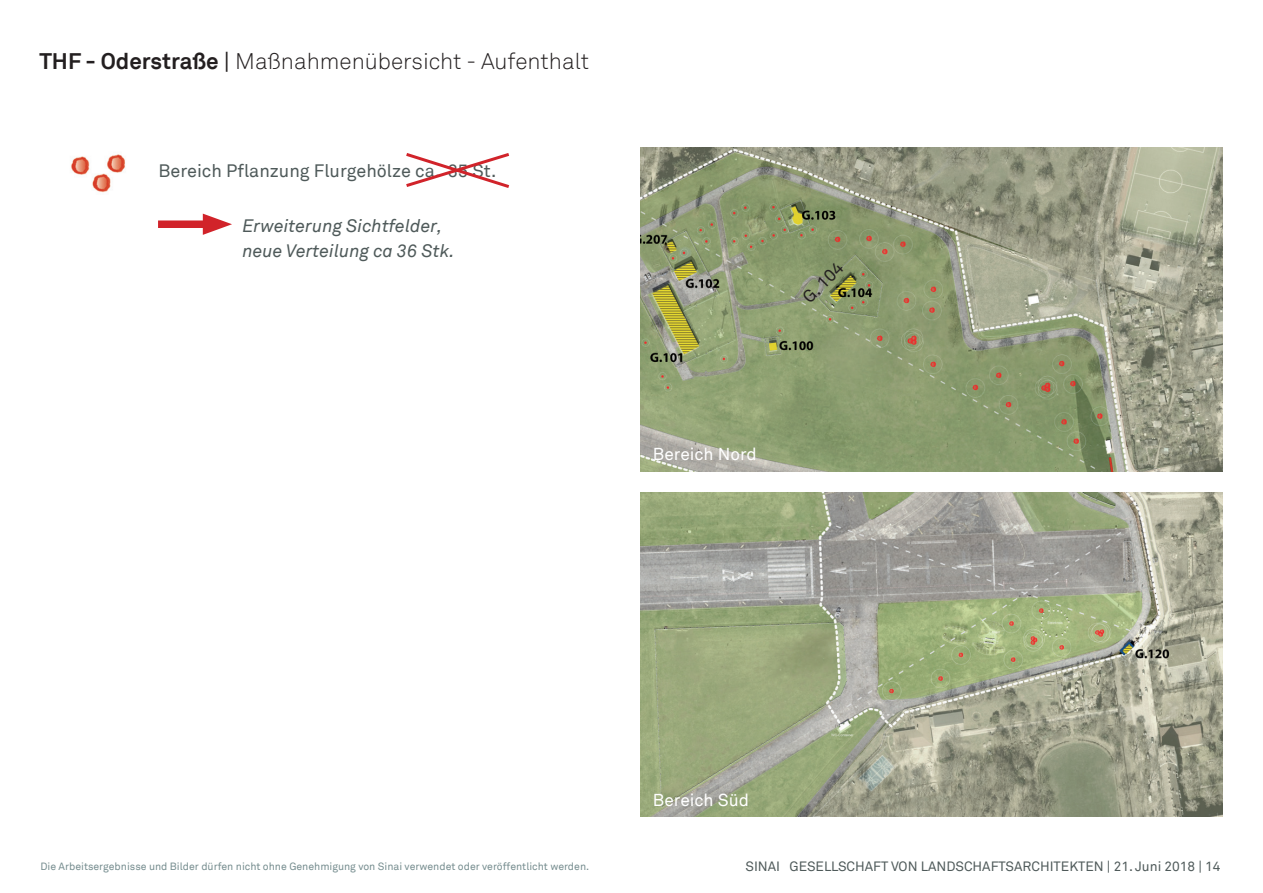
<style>
.page{position:relative;width:1263px;height:893px;background:#fff}
.page>*{position:absolute;margin:0;border:0;box-sizing:border-box;transform-origin:0 0}
.t1{font:300 22.5px "Akkurat TT";color:#231f20}
.t2{font:italic 18px/25.5px "Akkurat TT";color:#4f5a5a}
.t3{font:18px "Akkurat TT";color:#4f5a5a}
.t4{font:17.25px "Akkurat TT";color:#fff}
.t5{font:17.25px "Akkurat TT";color:#231f20}
.t6{font:13.5px "Akkurat TT";color:#4f5a5a}
.t7{font:10.5px "Akkurat TT";color:#768d8f}
.s1{font-weight:700}
.s2{font-weight:400}
</style>
<div class="page">
<img style="left:640px;top:148px;width:582px;height:323px">
<img style="left:640px;top:493px;width:582px;height:323px">
<img style="left:71px;top:154px;width:54px;height:39px">
<div style="left:158px;top:220px;width:57px;height:8px;background:#d1232a"></div>
<svg style="left:203px;top:214px;width:29px;height:21px"></svg>
<svg style="left:406px;top:153px;width:104px;height:35px"></svg>
<h1 class="t1" style="left:39px;top:47px;width:551px"><span class="s1">THF - Oderstraße</span> <span class="s2">|</span> Maßnahmenübersicht - Aufenthalt</h1>
<h2 class="t3" style="left:158px;top:160px;width:339px">Bereich Pflanzung Flurgehölze ca. 35 St.</h2>
<h2 class="t2" style="left:242px;top:213px;width:214px">Erweiterung Sichtfelder, neue Verteilung ca 36 Stk.</h2>
<h3 class="t5" style="left:798px;top:293px;width:51px;rotate:-45deg">G. 104</h3>
<h3 class="t4" style="left:653px;top:444px;width:105px">Bereich Nord</h3>
<h3 class="t4" style="left:653px;top:790px;width:98px">Bereich Süd</h3>
<p class="t7" style="left:40px;top:860px;width:550px">Die Arbeitsergebnisse und Bilder dürfen nicht ohne Genehmigung von Sinai verwendet oder veröffentlicht werden.</p>
<p class="t6" style="left:745px;top:858px;width:476px">SINAI GESELLSCHAFT VON LANDSCHAFTSARCHITEKTEN | 21. Juni 2018 | 14</p>
</div>
